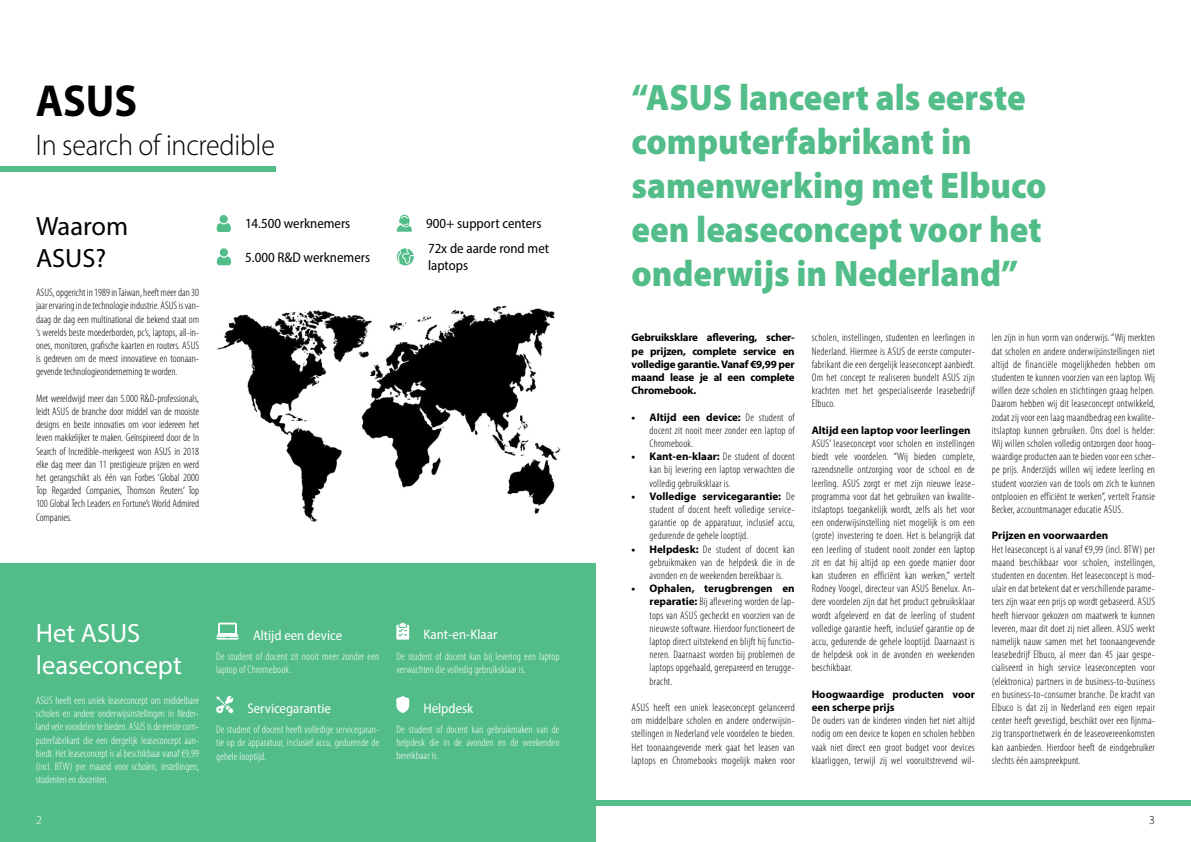
<style>
.page{position:relative;width:1191px;height:842px;background:#fff}
.page>*{position:absolute;margin:0;border:0;box-sizing:border-box;transform-origin:0 0}
.t1{font:700 45px "Myriad Pro";color:#000;scale:.93 1}
.t2{font:900 37px/44px "Myriad Pro";color:#53bd89;scale:.93 1}
.t3{font:300 30px "Myriad Pro";letter-spacing:-.01em;color:#000;scale:.93 1}
.t4{font:26.5px/32px "Myriad Pro";color:#fff}
.t5{font:26.5px/32px "Myriad Pro";color:#000}
.t6{font:semi-condensed 14px/25.2px "Myriad Pro";color:#000}
.t7{font:semi-condensed 14px "Myriad Pro";color:#fff}
.t8{font:300 12px "Myriad Pro";color:#000}
.t9{font:300 12px "Myriad Pro";color:#fff}
.t10{font:300 condensed 11px/13.2px "Myriad Pro";letter-spacing:.02em;color:#000;text-align:justify}
.t11{font:300 condensed 11px/13.2px "Myriad Pro";letter-spacing:.01em;color:#fff;text-align:justify}
.t12{font:700 11px/13.2px "Myriad Pro";color:#000;text-align:justify}
.s1{font-weight:700;font-stretch:normal}
</style>
<div class="page">
<div style="left:595px;top:800px;width:596px;height:6px;background:#53bd89"></div>
<div style="left:0;top:166px;width:275px;height:6px;background:#53bd89"></div>
<div style="left:0;top:564px;width:595px;height:278px;background:#53bd89"></div>
<img style="left:217px;top:305px;width:343px;height:216px">
<svg style="left:217px;top:215px;width:14px;height:17px"></svg>
<svg style="left:217px;top:248px;width:14px;height:17px"></svg>
<svg style="left:397px;top:215px;width:15px;height:17px"></svg>
<svg style="left:397px;top:248px;width:17px;height:17px"></svg>
<svg style="left:396px;top:696px;width:13px;height:17px"></svg>
<svg style="left:216px;top:696px;width:17px;height:17px"></svg>
<svg style="left:396px;top:623px;width:13px;height:17px"></svg>
<svg style="left:216px;top:623px;width:23px;height:17px"></svg>
<h1 class="t1" style="left:36px;top:72px;width:111px">ASUS</h1>
<h3 class="t3" style="left:36px;top:129px;width:259px">In search of incredible</h3>
<h3 class="t5" style="left:36px;top:209px;width:94px">Waarom<br>ASUS?</h3>
<p class="t10" style="left:36px;top:286px;width:165px">ASUS, opgericht in 1989 in Taiwan, heeft meer dan 30 jaar ervaring in de technologie industrie. ASUS is van&shy;daag de dag een multinational die bekend staat om ‘s werelds beste moederborden, pc’s, laptops, all-in&shy;ones, monitoren, grafische kaarten en routers. ASUS is gedreven om de meest innovatieve en toonaan&shy;gevende technologieonderneming te worden.</p>
<p class="t10" style="left:36px;top:392px;width:165px">Met wereldwijd meer dan 5.000 R&amp;D-professionals, leidt ASUS de branche door middel van de mooiste designs en beste innovaties om voor iedereen het leven makkelijker te maken. Geïnspireerd door de In Search of Incredible-merkgeest won ASUS in 2018 elke dag meer dan 11 prestigieuze prijzen en werd het gerangschikt als één van Forbes ‘Global 2000<br>Top Regarded Companies, Thomson Reuters’ Top 100 Global Tech Leaders en Fortune’s World Admired Companies.</p>
<p class="t6" style="left:245px;top:211px;width:107px">14.500 werknemers</p>
<p class="t6" style="left:245px;top:244px;width:126px">5.000 R&amp;D werknemers</p>
<p class="t6" style="left:426px;top:211px;width:124px">900+ support centers<br>72x de aarde rond met</p>
<p class="t6" style="left:428px;top:253px;width:42px">laptops</p>
<h3 class="t4" style="left:36px;top:617px;width:147px">Het ASUS leaseconcept</h3>
<p class="t11" style="left:36px;top:694px;width:165px">ASUS heeft een uniek leaseconcept om middelbare scholen en andere onderwijsinstellingen in Neder&shy;land vele voordelen te bieden. ASUS is de eerste com&shy;puterfabrikant die een dergelijk leaseconcept aan&shy;biedt. Het leaseconcept is al beschikbaar vanaf €9,99 (incl. BTW) per maand voor scholen, instellingen, studenten en docenten.</p>
<p class="t7" style="left:253px;top:626px;width:91px">Altijd een device</p>
<p class="t7" style="left:423px;top:626px;width:75px">Kant-en-Klaar</p>
<p class="t11" style="left:216px;top:650px;width:165px">De student of docent zit nooit meer zonder een laptop of Chromebook.</p>
<p class="t11" style="left:396px;top:650px;width:165px">De student of docent kan bij levering een laptop verwachten die volledig gebruiksklaar is.</p>
<p class="t7" style="left:247px;top:700px;width:85px">Servicegarantie</p>
<p class="t7" style="left:423px;top:699px;width:51px">Helpdesk</p>
<p class="t11" style="left:216px;top:723px;width:165px">De student of docent heeft volledige servicegaran&shy;tie op de apparatuur, inclusief accu, gedurende de gehele looptijd.</p>
<p class="t11" style="left:396px;top:723px;width:165px">De student of docent kan gebruikmaken van de helpdesk die in de avonden en de weekenden bereikbaar is.</p>
<h2 class="t2" style="left:631px;top:74px;width:448px">“ASUS lanceert als eerste computerfabrikant in samenwerking met Elbuco een leaseconcept voor het onderwijs in Nederland”</h2>
<p class="t12" style="left:631px;top:331px;width:165px">Gebruiksklare aflevering, scher&shy;pe prijzen, complete service en volledige garantie. Vanaf €9,99 per maand lease je al een complete Chromebook.</p>
<p class="t10" style="left:649px;top:411px;width:147px;text-indent:-18px"><span class="s1">• Altijd een device:</span> De student of docent zit nooit meer zonder een laptop of Chromebook.</p>
<p class="t10" style="left:649px;top:450px;width:147px;text-indent:-18px"><span class="s1">• Kant-en-klaar:</span> De student of docent kan bij levering een laptop verwachten die volledig gebruiksklaar is.</p>
<p class="t10" style="left:649px;top:490px;width:147px;text-indent:-18px"><span class="s1">• Volledige servicegarantie:</span> De student of docent heeft volledige service&shy;garantie op de apparatuur, inclusief accu, gedurende de gehele looptijd.</p>
<p class="t10" style="left:649px;top:543px;width:147px;text-indent:-18px"><span class="s1">• Helpdesk:</span> De student of docent kan gebruikmaken van de helpdesk die in de avonden en de weekenden bereikbaar is.</p>
<p class="t10" style="left:649px;top:582px;width:147px;text-indent:-18px"><span class="s1">• Ophalen, terugbrengen en reparatie:</span> Bij aflevering worden de lap&shy;tops van ASUS gecheckt en voorzien van de nieuwste software. Hierdoor functioneert de laptop direct uitstekend en blijft hij functio&shy;neren. Daarnaast worden bij problemen de laptops opgehaald, gerepareerd en terugge&shy;bracht.</p>
<p class="t10" style="left:631px;top:701px;width:165px">ASUS heeft een uniek leaseconcept gelanceerd om middelbare scholen en andere onderwijsin&shy;stellingen in Nederland vele voordelen te bieden.<br>Het toonaangevende merk gaat het leasen van laptops en Chromebooks mogelijk maken voor</p>
<p class="t10" style="left:811px;top:331px;width:165px">scholen, instellingen, studenten en leerlingen in Nederland. Hiermee is ASUS de eerste computer&shy;fabrikant die een dergelijk leaseconcept aanbiedt.<br>Om het concept te realiseren bundelt ASUS zijn krachten met het gespecialiseerde leasebedrijf Elbuco.</p>
<p class="t12" style="left:811px;top:423px;width:160px">Altijd een laptop voor leerlingen</p>
<p class="t10" style="left:811px;top:437px;width:165px">ASUS’ leaseconcept voor scholen en instellingen biedt vele voordelen. “Wij bieden complete, razendsnelle ontzorging voor de school en de leerling. ASUS zorgt er met zijn nieuwe lease&shy;programma voor dat het gebruiken van kwalite&shy;itslaptops toegankelijk wordt, zelfs als het voor een onderwijsinstelling niet mogelijk is om een (grote) investering te doen. Het is belangrijk dat een leerling of student nooit zonder een laptop zit en dat hij altijd op een goede manier door kan studeren en efficiënt kan werken,” vertelt Rodney Voogel, directeur van ASUS Benelux. An&shy;dere voordelen zijn dat het product gebruiksklaar wordt afgeleverd en dat de leerling of student volledige garantie heeft, inclusief garantie op de accu, gedurende de gehele looptijd. Daarnaast is de helpdesk ook in de avonden en weekenden beschikbaar.</p>
<p class="t12" style="left:811px;top:687px;width:165px">Hoogwaardige producten voor een scherpe prijs</p>
<p class="t10" style="left:811px;top:714px;width:165px">De ouders van de kinderen vinden het niet altijd nodig om een device te kopen en scholen hebben vaak niet direct een groot budget voor devices klaarliggen, terwijl zij wel vooruitstrevend wil-</p>
<p class="t10" style="left:992px;top:331px;width:165px">len zijn in hun vorm van onderwijs. “Wij merkten dat scholen en andere onderwijsinstellingen niet altijd de financiële mogelijkheden hebben om studenten te kunnen voorzien van een laptop. Wij willen deze scholen en stichtingen graag helpen.<br>Daarom hebben wij dit leaseconcept ontwikkeld, zodat zij voor een laag maandbedrag een kwalite&shy;itslaptop kunnen gebruiken. Ons doel is helder:<br>Wij willen scholen volledig ontzorgen door hoog&shy;waardige producten aan te bieden voor een scher&shy;pe prijs. Anderzijds willen wij iedere leerling en student voorzien van de tools om zich te kunnen ontplooien en efficiënt te werken”, vertelt Fransie Becker, accountmanager educatie ASUS.</p>
<p class="t12" style="left:992px;top:529px;width:118px">Prijzen en voorwaarden</p>
<p class="t10" style="left:992px;top:543px;width:165px">Het leaseconcept is al vanaf €9,99 (incl. BTW) per maand beschikbaar voor scholen, instellingen, studenten en docenten. Het leaseconcept is mod&shy;ulair en dat betekent dat er verschillende parame&shy;ters zijn waar een prijs op wordt gebaseerd. ASUS heeft hiervoor gekozen om maatwerk te kunnen leveren, maar dit doet zij niet alleen. ASUS werkt namelijk nauw samen met het toonaangevende leasebedrijf Elbuco, al meer dan 45 jaar gespe&shy;cialiseerd in high service leaseconcepten voor (elektronica) partners in de business-to-business en business-to-consumer branche. De kracht van Elbuco is dat zij in Nederland een eigen repair center heeft gevestigd, beschikt over een fijnma&shy;zig transportnetwerk én de leaseovereenkomsten kan aanbieden. Hierdoor heeft de eindgebruiker slechts één aanspreekpunt.</p>
<p class="t9" style="left:36px;top:814px;width:7px">2</p>
<p class="t8" style="left:1149px;top:814px;width:7px">3</p>
</div>
